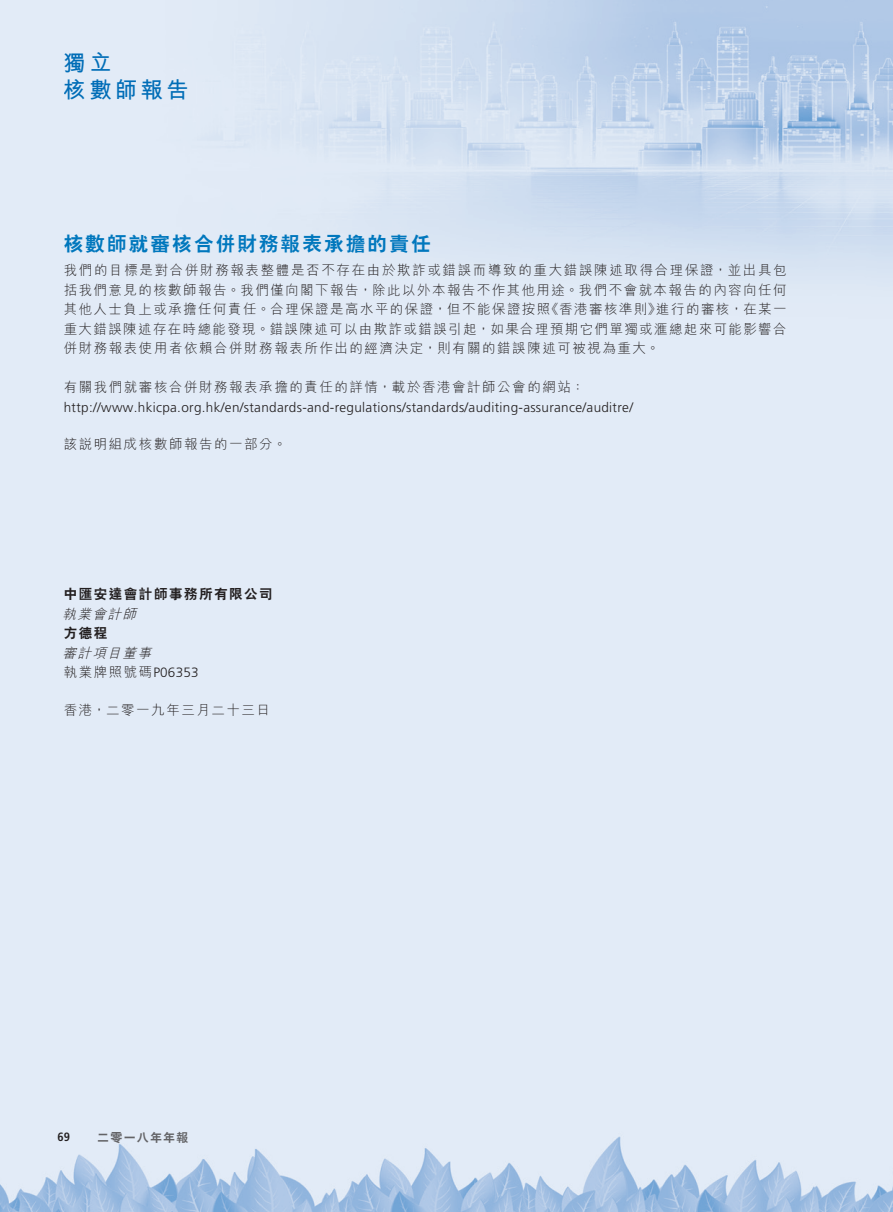
<style>
.page{position:relative;width:893px;height:1212px;background:#fff}
.page>*{position:absolute;margin:0;border:0;box-sizing:border-box;transform-origin:0 0}
.t1{font:700 22.5px/27px "M Hei HK";letter-spacing:.135em;color:#0077bd}
._03_H1{font:800 19.5px "C Hei 2 HK";letter-spacing:.115em;color:#0077bd}
._01_Body_Text{font:300 13.5px/19.5px "M Hei HK";letter-spacing:.115em;color:#231f20;text-align:right}
._01_Body_Text-2{font:300 13.5px "Frutiger LT Std";letter-spacing:.025em;color:#231f20}
._01_Body_Text-3{font:800 13.5px "C Hei 2 HK";letter-spacing:.115em;color:#231f20}
._01_Body_Text-4{font:italic 300 13.5px "M Hei HK";color:#231f20}
.t2{font:800 12px "C Hei 2 HK";letter-spacing:.1em;color:#636366}
.t3{font:700 condensed 12px "Frutiger LT Std";color:#231f20}
.s1{font-family:"Frutiger LT Std"}
</style>
<div class="page">
<img style="left:0;top:0;width:893px;height:1212px">
<h1 class="t1" style="left:64px;top:48px;width:126px">獨立<br>核數師報告</h1>
<p class="_03_H1" style="left:64px;top:231px;width:368px">核數師就審核合併財務報表承擔的責任</p>
<p class="_01_Body_Text" style="left:64px;top:260px;width:724px">我們的目標是對合併財務報表整體是否不存在由於欺詐或錯誤而導致的重大錯誤陳述取得合理保證，並出具包括我們意見的核數師報告。我們僅向閣下報告，除此以外本報告不作其他用途。我們不會就本報告的內容向任何進行的審核，在某一</p>
<p class="_01_Body_Text" style="left:64px;top:299px;width:724px;text-align:left">其他人士負上或承擔任何責任。合理保證是高水平的保證，但不能保證按照<br>重大錯誤陳述存在時總能發現。錯誤陳述可以由欺詐或錯誤引起，如果合理預期它們單獨或滙總起來可能影響合併財務報表使用者依賴合併財務報表所作出的經濟決定，則有關的錯誤陳述可被視為重大。</p>
<p class="_01_Body_Text" style="left:64px;top:377px;width:522px">有關我們就審核合併財務報表承擔的責任的詳情，載於香港會計師公會的網站：</p>
<p class="_01_Body_Text-2" style="left:64px;top:399px;width:571px">http://www.hkicpa.org.hk/en/standards-and-regulations/standards/auditing-assurance/auditre/</p>
<p class="_01_Body_Text" style="left:64px;top:434px;width:224px">該說明組成核數師報告的一部分。</p>
<p class="_01_Body_Text" style="left:545px;top:299px;width:117px">《香港審核準則》</p>
<p class="_01_Body_Text-3" style="left:64px;top:585px;width:211px">中匯安達會計師事務所有限公司</p>
<p class="_01_Body_Text-4" style="left:62px;top:604px;width:80px">執業會計師</p>
<p class="_01_Body_Text-3" style="left:64px;top:624px;width:45px">方德程</p>
<p class="_01_Body_Text-4" style="left:62px;top:643px;width:95px">審計項目董事</p>
<p class="_01_Body_Text" style="left:64px;top:662px;width:136px">執業牌照號碼<span class="s1">P06353</span></p>
<p class="_01_Body_Text" style="left:64px;top:699px;width:208px">香港，二零一九年三月二十三日</p>
<p class="t3" style="left:58px;top:1130px;width:14px">69</p>
<p class="t2" style="left:97px;top:1129px;width:93px">二零一八年年報</p>
</div>
